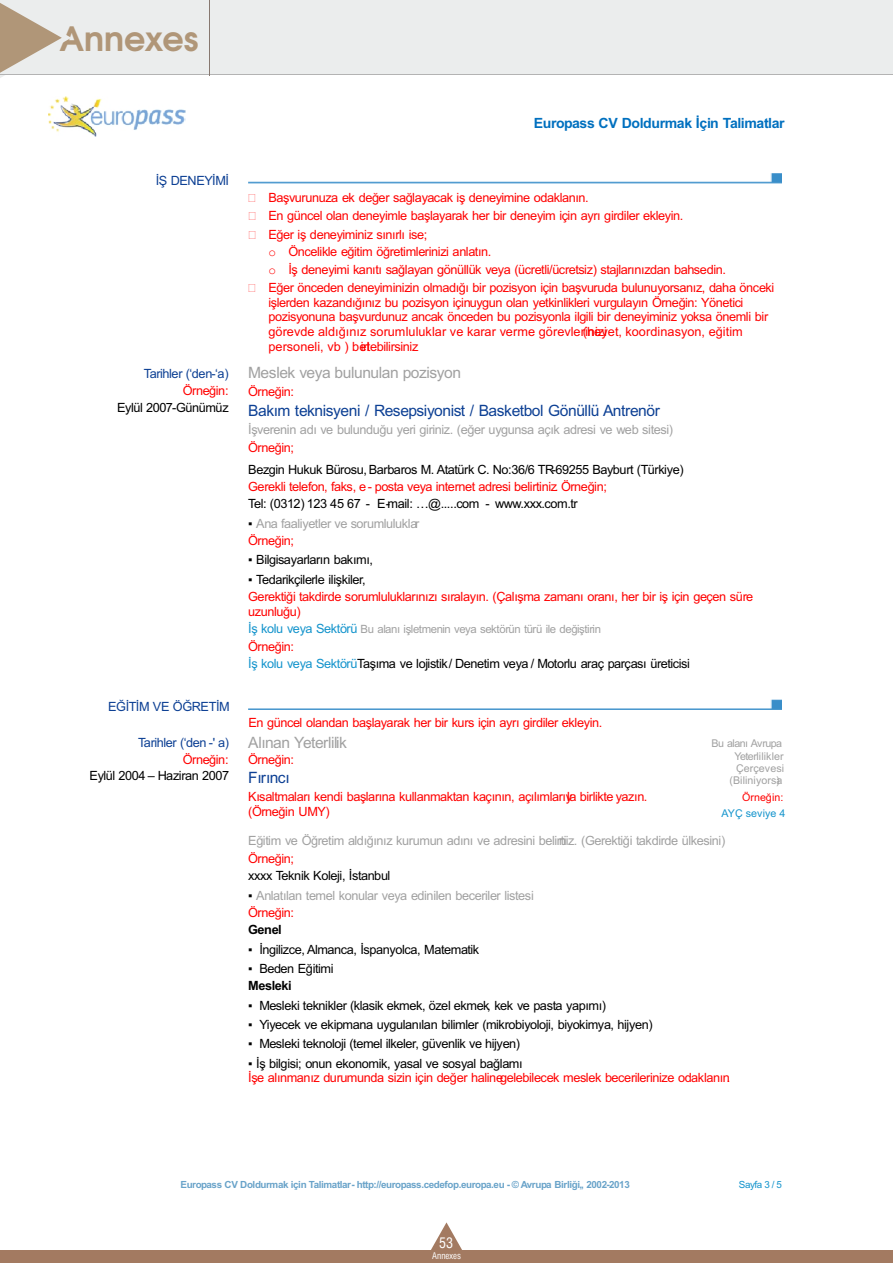
<style>
.page{position:relative;width:893px;height:1263px;background:#fff}
.page>*{position:absolute;margin:0;border:0;box-sizing:border-box;transform-origin:0 0}
.t1{font:700 33.45px "Te X Gyre Adventor";color:#b09678}
.t2{font:15.6px "Arial";letter-spacing:-.035em;color:#0d4094}
.t3{font:15.6px "Arial";letter-spacing:-.035em;color:#a1a1a1}
.t4{font:14.25px "Halvett Condensed";color:#fff}
.t5{font:700 14.1px "Arial";letter-spacing:-.025em;color:#0070bf}
.t6{font:12.75px/14.7px "Arial";letter-spacing:-.035em;color:#f00}
.t7{font:12.75px/17.5px "Arial";letter-spacing:-.035em;color:#000}
.t8{font:12.75px/17.5px "Arial";letter-spacing:-.035em;color:#a1a1a1}
.t9{font:12.75px "Arial";letter-spacing:-.03em;color:#0d4094}
.t10{font:12.75px "Arial";letter-spacing:-.015em;color:#f00}
.t11{font:12.75px "Arial";color:#f00}
.t12{font:700 12.75px "Arial";letter-spacing:-.035em;color:#000}
.t13{font:11.4px "Arial";letter-spacing:-.04em;color:#a1a1a1}
.t14{font:10.65px/12.1px "Arial";color:#a1a1a1;text-align:right}
.t15{font:10.65px "Arial";color:#1494cc}
.t16{font:10.65px "Arial";color:#f00}
.t17{font:700 9.9px "Arial";letter-spacing:-.04em;color:#69a3c9}
.t18{font:9.9px "Arial";letter-spacing:-.045em;color:#1494cc}
.t19{font:9px "Halvett Condensed";color:#fff}
.s1{font-family:"Courier New"}
.s2{font-family:"Segoe UI";color:#000}
.s3{color:#f00}
.s4{font-family:"Segoe UI"}
.s5{color:#000}
.s6{font-size:12.75px;color:#1494cc}
.s7{color:#1494cc}
.s8{font-weight:700}
</style>
<div class="page">
<img style="left:48px;top:96px;width:138px;height:40px">
<img style="left:248px;top:173px;width:534px;height:10px">
<img style="left:248px;top:699px;width:534px;height:10px">
<svg style="left:431px;top:1222px;width:31px;height:28px"></svg>
<div style="left:0;top:1250px;width:893px;height:13px;background:#a37a61"></div>
<div style="left:0;top:0;width:893px;height:74px;background:#ebeded"></div>
<svg style="left:0;top:3px;width:62px;height:75px"></svg>
<hr style="left:0;top:74px;width:893px;height:1px;background:#b3b3b3">
<hr style="left:209px;top:0;width:1px;height:75px;background:#877870">
<h1 class="t1" style="left:59px;top:23px;width:141px">Annexes</h1>
<p class="t9" style="left:156px;top:176px;width:75px">İŞ DENEYİMİ</p>
<p class="t9" style="left:144px;top:369px;width:86px">Tarihler (‘den-‘a)</p>
<p class="t6" style="left:183px;top:384px;width:47px">Örneğin:</p>
<p class="t7" style="left:117px;top:400px;width:113px">Eylül 2007-Günümüz</p>
<p class="t9" style="left:108px;top:701px;width:123px">EĞİTİM VE ÖĞRETİM</p>
<p class="t9" style="left:138px;top:738px;width:92px">Tarihler (‘den -' a)</p>
<p class="t6" style="left:183px;top:753px;width:47px">Örneğin:</p>
<p class="t7" style="left:90px;top:768px;width:141px">Eylül 2004 – Haziran 2007</p>
<p class="t5" style="left:534px;top:117px;width:252px">Europass CV Doldurmak İçin Talimatlar</p>
<p class="t6" style="left:248px;top:191px;width:342px">• Başvurunuza ek değer sağlayacak iş deneyimine odaklanın.</p>
<p class="t6" style="left:248px;top:210px;width:437px">• En güncel olan deneyimle başlayarak her bir deneyim için ayrı girdiler ekleyin.</p>
<p class="t6" style="left:268px;top:227px;width:459px;line-height:17.4px;text-indent:-20px">• Eğer iş deneyiminiz sınırlı ise;<br><span class="s1">o</span> Öncelikle eğitim öğretimlerinizi anlatın.<br><span class="s1">o</span> İş deneyimi kanıtı sağlayan gönüllük veya (ücretli/ücretsiz) stajlarınızdan bahsedin.</p>
<p class="t6" style="left:268px;top:282px;width:507px;text-indent:-20px">• Eğer önceden deneyiminizin olmadığı bir pozisyon için başvuruda bulunuyorsanız, daha önceki işlerden kazandığınız bu pozisyon içinuygun olan yetkinlikleri vurgulayın Örneğin: Yönetici pozisyonuna başvurdunuz ancak önceden bu pozisyonla ilgili bir deneyiminiz yoksa önemli bir görevde aldığınız sorumluluklar ve karar verme görevler(he</p>
<p class="t11" style="left:585px;top:327px;width:159px">inizyei t, koordinasyon, eğitim</p>
<p class="t10" style="left:268px;top:341px;width:151px">personeli, vb ) beirltebilirsiniz</p>
<p class="t3" style="left:248px;top:367px;width:214px">Meslek veya bulunulan pozisyon</p>
<p class="t6" style="left:248px;top:386px;width:47px">Örneğin:</p>
<p class="t2" style="left:248px;top:405px;width:413px">Bakım teknisyeni / Resepsiyonist / Basketbol Gönüllü Antrenör</p>
<p class="t8" style="left:248px;top:422px;width:426px">İşverenin adı ve bulunduğu yeri giriniz. (eğer uygunsa açık adresi ve web sitesi)</p>
<p class="t6" style="left:248px;top:441px;width:47px">Örneğin;</p>
<p class="t7" style="left:248px;top:461px;width:437px">Bezgin Hukuk Bürosu, Barbaros M. Atatürk C. No:36/6 TR-69255 Bayburt (Türkiye)</p>
<p class="t6" style="left:248px;top:480px;width:360px">Gerekli telefon, faks, e- posta veya internet adresi belirtiniz. Örneğin;</p>
<p class="t7" style="left:248px;top:496px;width:331px">Tel: (0312) 123 45 67 - E-mail: …@.....com - www.xxx.com.tr</p>
<p class="t8" style="left:248px;top:516px;width:173px"><span class="s2">▪</span> Ana faaliyetler ve sorumluluklar<br><span class="s3">Örneğin;</span></p>
<p class="t7" style="left:248px;top:552px;width:126px"><span class="s4">▪</span> Bilgisayarların bakımı,</p>
<p class="t6" style="left:248px;top:571px;width:507px;line-height:17.7px"><span class="s2">▪</span> <span class="s5">Tedarikçilerle ilişkiler,<br></span>Gerektiği takdirde sorumluluklarınızı sıralayın. (Çalışma zamanı oranı, her bir iş için geçen süre</p>
<p class="t6" style="left:248px;top:605px;width:54px">uzunluğu)</p>
<p class="t13" style="left:248px;top:625px;width:354px"><span class="s6">İş kolu veya Sektörü</span> Bu alanı işletmenin veya sektörün türü ile değiştirin</p>
<p class="t7" style="left:248px;top:639px;width:443px"><span class="s3">Örneğin:<br></span><span class="s7">İş kolu veya Sektörü</span> Taşıma ve lojistik / Denetim veya / Motorlu araç parçası üreticisi</p>
<p class="t6" style="left:248px;top:716px;width:355px">En güncel olandan başlayarak her bir kurs için ayrı girdiler ekleyin.</p>
<p class="t3" style="left:248px;top:736px;width:100px">Alınan Yeterlilik</p>
<p class="t6" style="left:248px;top:754px;width:47px">Örneğin:</p>
<p class="t2" style="left:248px;top:772px;width:43px">Fırıncı</p>
<p class="t6" style="left:248px;top:791px;width:401px">Kısaltmaları kendi başlarına kullanmaktan kaçının, açılımlarıyla birlikte yazın. (Örneğin UMY)</p>
<p class="t14" style="left:711px;top:739px;width:74px">Bu alanı Avrupa<br>Yeterlilikler<br>Çerçevesi (Biliniyors)a</p>
<p class="t16" style="left:742px;top:793px;width:43px">Örneğin:</p>
<p class="t15" style="left:722px;top:809px;width:65px">AYÇ seviye 4</p>
<p class="t8" style="left:248px;top:833px;width:478px">Eğitim ve Öğretim aldığınız kurumun adını ve adresini belirntiiz. (Gerektiği takdirde ülkesini)</p>
<p class="t6" style="left:248px;top:852px;width:47px">Örneğin;</p>
<p class="t7" style="left:248px;top:868px;width:144px">xxxx Teknik Koleji, İstanbul</p>
<p class="t8" style="left:248px;top:888px;width:287px"><span class="s2">▪</span> Anlatılan temel konular veya edinilen beceriler listesi<br><span class="s3">Örneğin:</span></p>
<p class="t12" style="left:248px;top:925px;width:35px">Genel</p>
<p class="t7" style="left:248px;top:942px;width:232px"><span class="s4">▪</span> İng ilizce, Almanca, İspanyolca, Matematik</p>
<p class="t7" style="left:248px;top:961px;width:87px;line-height:17px"><span class="s4">▪</span> Beden Eğitimi<br><span class="s8">Mesleki</span></p>
<p class="t7" style="left:248px;top:998px;width:359px"><span class="s4">▪</span> Mesleki teknikler (klasik ekmek, özel ekmek, kek ve pasta yapımı)</p>
<p class="t7" style="left:248px;top:1017px;width:406px"><span class="s4">▪</span> Yiyecek ve ekipmana uygulanılan bilimler (mikrobiyoloji, biyokimya, hijyen)</p>
<p class="t7" style="left:248px;top:1036px;width:273px"><span class="s4">▪</span> Mesleki teknoloji (temel ilkeler, güvenlik ve hijyen)</p>
<p class="t6" style="left:248px;top:1057px;width:483px"><span class="s2">▪</span> <span class="s5">İş bilgisi; onun ekonomik, yasal ve sosyal bağlamı<br></span>İşe alınmanız durumunda sizin için değer haline gelebilecek meslek becerilerinize odaklanın.</p>
<p class="t17" style="left:180px;top:1181px;width:451px">Europass CV Doldurmak için Talimatlar- http://europass.cedefop.europa.eu - © Avrupa Birliği,, 2002-2013</p>
<p class="t18" style="left:739px;top:1181px;width:44px">Sayfa 3 / 5</p>
<p class="t4" style="left:439px;top:1234px;width:16px">53</p>
<p class="t19" style="left:432px;top:1251px;width:30px">Annexes</p>
</div>
